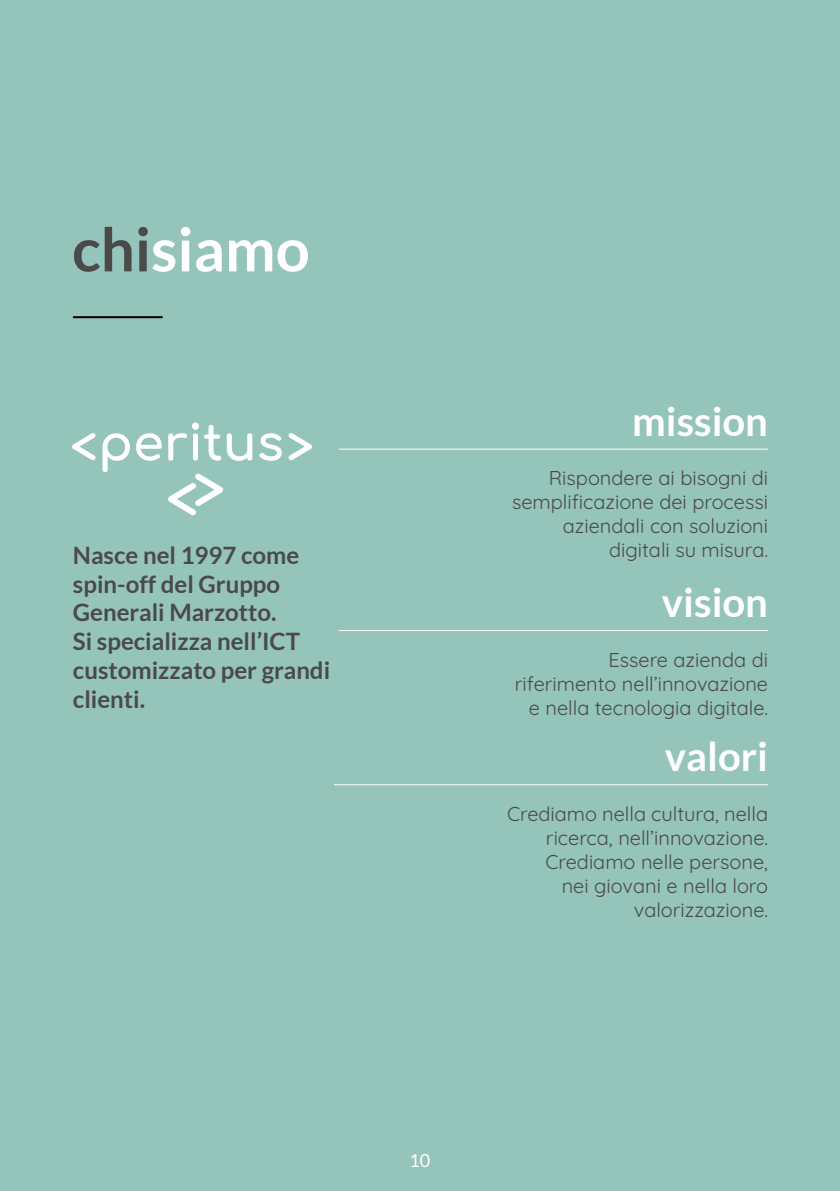
<style>
.page{position:relative;width:840px;height:1191px;background:#fff}
.page>*{position:absolute;margin:0;border:0;box-sizing:border-box;transform-origin:0 0}
.t1{font:700 60px "Lato";color:#fff}
.t2{font:700 40px "Lato";color:#fff}
.t3{font:700 24px/28.8px "Lato";color:#4a4a49}
.t4{font:20px/24px "Quicksand";color:#4a4a49;text-align:right}
.t5{font:18px "Lato";color:#fff}
.s1{color:#4a4a49}
</style>
<div class="page">
<div style="left:0;top:0;width:839px;height:1191px;background:#95c4ba"></div>
<hr style="left:73px;top:316px;width:89px;height:2px;background:#000">
<hr style="left:338px;top:448px;width:429px;height:1px;background:#fff">
<hr style="left:338px;top:630px;width:429px;height:1px;background:#fff">
<hr style="left:334px;top:784px;width:433px;height:1px;background:#fff">
<svg style="left:168px;top:474px;width:55px;height:41px"></svg>
<svg style="left:102px;top:433px;width:28px;height:39px"></svg>
<svg style="left:136px;top:433px;width:26px;height:28px"></svg>
<svg style="left:227px;top:433px;width:25px;height:28px"></svg>
<svg style="left:259px;top:433px;width:22px;height:28px"></svg>
<svg style="left:168px;top:422px;width:53px;height:38px"></svg>
<svg style="left:72px;top:433px;width:23px;height:27px"></svg>
<svg style="left:288px;top:433px;width:24px;height:27px"></svg>
<h1 class="t1" style="left:72px;top:215px;width:239px"><span class="s1">chi</span>siamo</h1>
<p class="t3" style="left:73px;top:540px;width:258px">Nasce nel 1997 come spin-off del Gruppo<br>Generali Marzotto.<br>Si specializza nell’ICT customizzato per grandi clienti.</p>
<h2 class="t2" style="left:631px;top:398px;width:137px">mission</h2>
<p class="t4" style="left:511px;top:464px;width:257px">Rispondere ai bisogni di semplificazione dei processi aziendali con soluzioni digitali su misura.</p>
<h2 class="t2" style="left:661px;top:579px;width:107px">vision</h2>
<p class="t4" style="left:514px;top:645px;width:255px">Essere azienda di riferimento nell’innovazione e nella tecnologia digitale.</p>
<h2 class="t2" style="left:664px;top:734px;width:104px">valori</h2>
<p class="t4" style="left:506px;top:799px;width:262px">Crediamo nella cultura, nella ricerca, nell’innovazione.<br>Crediamo nelle persone,<br>nei giovani e nella loro valorizzazione.</p>
<p class="t5" style="left:409px;top:1151px;width:22px">10</p>
</div>
